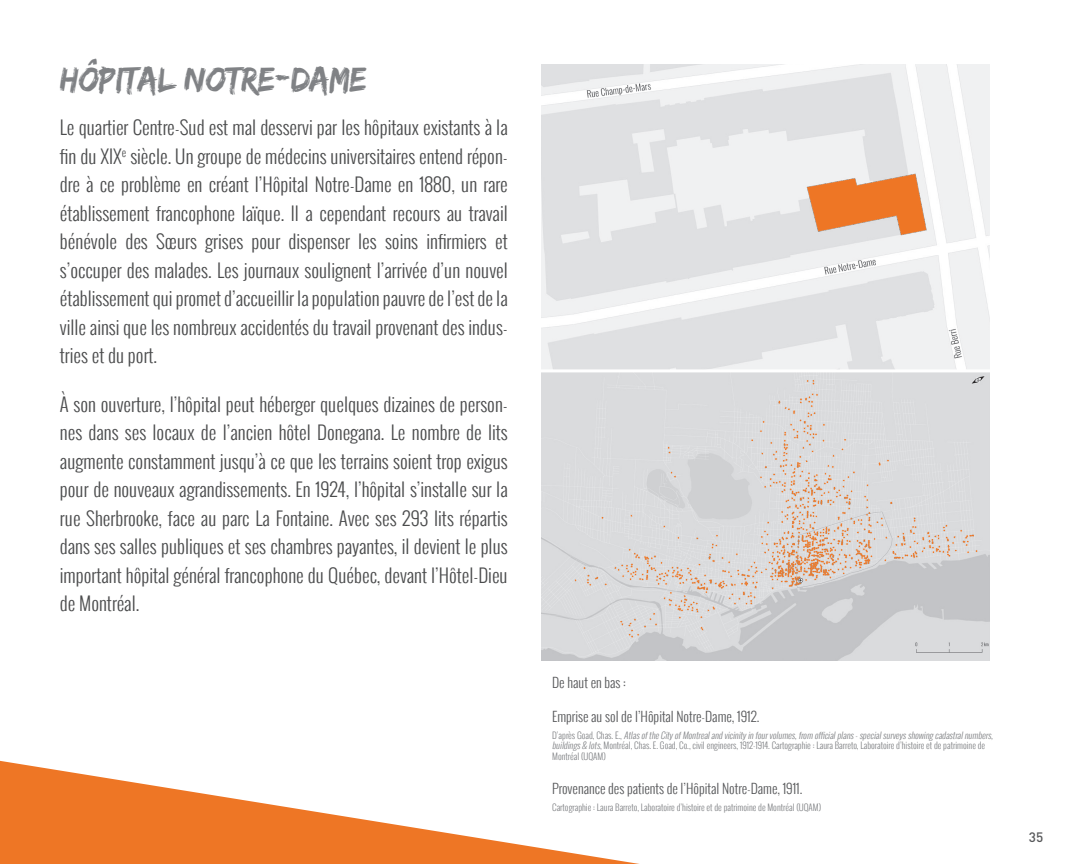
<style>
.page{position:relative;width:1065px;height:864px;background:#fff}
.page>*{position:absolute;margin:0;border:0;box-sizing:border-box;transform-origin:0 0}
.t1{font:36px "Edo SZ";letter-spacing:-.01em;color:#808285;scale:.95 1}
.t2{font:300 18.75px/28.5px "Oswald";color:#4b4c4d;text-align:justify}
.t3{font:300 13.5px "Oswald";color:#57585a}
.t4{font:500 13.5px "DIN";color:#57585a}
.t5{font:300 9px/10.8px "Oswald";color:#808285}
.s1{font-style:italic}
</style>
<div class="page">
<svg style="left:0;top:760px;width:639px;height:104px"></svg>
<img style="left:541px;top:372px;width:448px;height:289px">
<img style="left:541px;top:65px;width:448px;height:304px">
<h1 class="t1" style="left:60px;top:58px;width:324px">HÔPITAL NOTRE-DAME</h1>
<p class="t2" style="left:60px;top:113px;width:449px">Le quartier Centre-Sud est mal desservi par les hôpitaux existants à la fin du XIX<sup>e</sup> siècle. Un groupe de médecins universitaires entend répon&shy;dre à ce problème en créant l’Hôpital Notre-Dame en 1880, un rare établissement francophone laïque. Il a cependant recours au travail bénévole des Sœurs grises pour dispenser les soins infirmiers et s’occuper des malades. Les journaux soulignent l’arrivée d’un nouvel établissement qui promet d’accueillir la population pauvre de l’est de la ville ainsi que les nombreux accidentés du travail provenant des indus&shy;tries et du port.</p>
<p class="t2" style="left:60px;top:390px;width:449px">À son ouverture, l’hôpital peut héberger quelques dizaines de person&shy;nes dans ses locaux de l’ancien hôtel Donegana. Le nombre de lits augmente constamment jusqu’à ce que les terrains soient trop exigus pour de nouveaux agrandissements. En 1924, l’hôpital s’installe sur la rue Sherbrooke, face au parc La Fontaine. Avec ses 293 lits répartis dans ses salles publiques et ses chambres payantes, il devient le plus important hôpital général francophone du Québec, devant l’Hôtel-Dieu de Montréal.</p>
<p class="t3" style="left:552px;top:672px;width:75px">De haut en bas :</p>
<p class="t3" style="left:552px;top:706px;width:209px">Emprise au sol de l’Hôpital Notre-Dame, 1912.</p>
<p class="t5" style="left:552px;top:729px;width:444px">D ’ a p r è s G o a d , C h a s . E . , <span class="s1">AtlasoftheCityofMontrealandvicinityinfourvolumes,from officialplans-specialsurveysshowingcadastralnumbers, buildings&amp; lots</span>, Montréal, Chas. E. Goad, Co., civil engineers, 1912-1914. Cartographie : Laura Barreto, Laboratoire d’histoire et de patrimoine de<br>Montréal (UQAM)</p>
<p class="t3" style="left:552px;top:778px;width:252px">Provenance des patients de l’Hôpital Notre-Dame, 1911.</p>
<p class="t5" style="left:552px;top:802px;width:270px">Cartographie : Laura Barreto, Laboratoire d’histoire et de patrimoine de Montréal (UQAM)</p>
<p class="t4" style="left:1028px;top:829px;width:16px">35</p>
</div>
